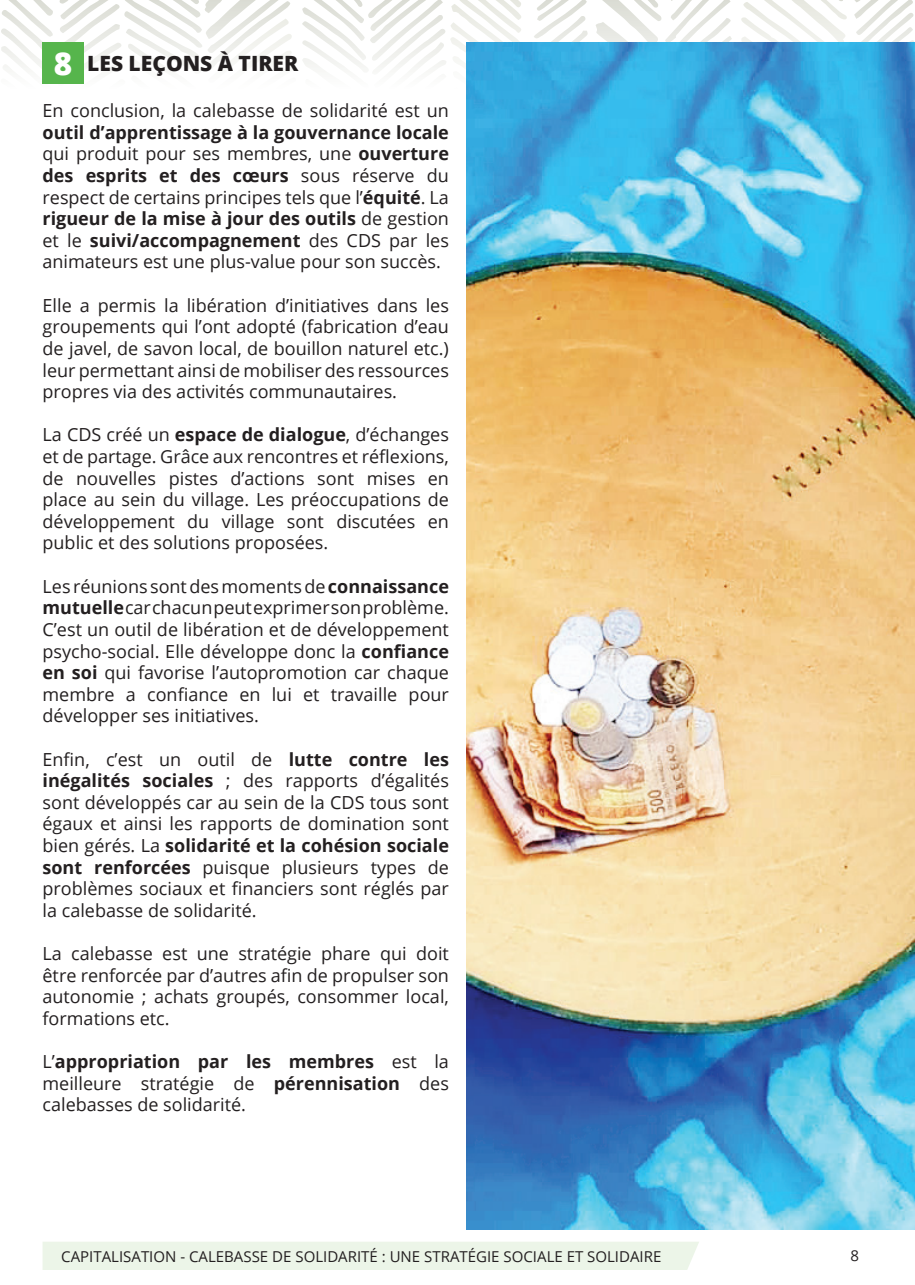
<style>
.page{position:relative;width:915px;height:1285px;background:#fff}
.page>*{position:absolute;margin:0;border:0;box-sizing:border-box;transform-origin:0 0}
.t1{font:800 21px "Open Sans";color:#231f20}
.t2{font:18px/21.6px "Open Sans";color:#231f20;text-align:justify}
.t3{font:15px "Open Sans";color:#231f20}
.s1{font-size:31.5px;color:#fff}
.s2{font-weight:700}
</style>
<div class="page">
<div style="left:43px;top:1242px;width:656px;height:27px;background:#ecf5e8"></div>
<svg style="left:740px;top:0;width:174px;height:43px"></svg>
<svg style="left:1px;top:0;width:730px;height:84px"></svg>
<img style="left:466px;top:43px;width:448px;height:1186px">
<div style="left:43px;top:43px;width:41px;height:41px;background:#56b54c"></div>
<p class="t1" style="left:54px;top:48px;width:246px"><span class="s1">8</span> LES LEÇONS À TIRER</p>
<p class="t2" style="left:43px;top:99px;width:408px">En conclusion, la calebasse de solidarité est un</p>
<p class="t2" style="left:43px;top:121px;width:408px"><span class="s2">outil d’apprentissage à la gouvernance locale </span>qui produit pour ses membres, une <span class="s2">ouverture des esprits et des cœurs</span> sous réserve du respect de certains principes tels que l’<span class="s2">équité</span>. La <span class="s2">rigueur de la mise à jour des outils</span> de gestion et le <span class="s2">suivi/accompagnement</span> des CDS par les animateurs est une plus-value pour son succès.</p>
<p class="t2" style="left:43px;top:294px;width:408px">Elle a permis la libération d’initiatives dans les groupements qui l’ont adopté (fabrication d’eau de javel, de savon local, de bouillon naturel etc.) leur permettant ainsi de mobiliser des ressources propres via des activités communautaires.</p>
<p class="t2" style="left:43px;top:423px;width:408px">La CDS créé un <span class="s2">espace de dialogue</span>, d’échanges et de partage. Grâce aux rencontres et réflexions, de nouvelles pistes d’actions sont mises en place au sein du village. Les préoccupations de développement du village sont discutées en public et des solutions proposées.</p>
<p class="t2" style="left:43px;top:574px;width:408px">Les réunions sont des moments de <span class="s2">connaissance mutuelle</span> car chacun peut exprimer son problème.<br>C’est un outil de libération et de développement psycho-social. Elle développe donc la <span class="s2">confiance en soi</span> qui favorise l’autopromotion car chaque membre a confiance en lui et travaille pour développer ses initiatives.</p>
<p class="t2" style="left:43px;top:747px;width:408px">Enfin, c’est un outil de <span class="s2">lutte contre les inégalités sociales</span> ; des rapports d’égalités sont développés car au sein de la CDS tous sont égaux et ainsi les rapports de domination sont bien gérés. La <span class="s2">solidarité et la cohésion sociale sont renforcées</span> puisque plusieurs types de problèmes sociaux et financiers sont réglés par la calebasse de solidarité.</p>
<p class="t2" style="left:43px;top:942px;width:408px">La calebasse est une stratégie phare qui doit être renforcée par d’autres afin de propulser son autonomie ; achats groupés, consommer local, formations etc.</p>
<p class="t2" style="left:43px;top:1050px;width:408px">L’<span class="s2">appropriation par les membres</span> est la meilleure stratégie de <span class="s2">pérennisation</span> des calebasses de solidarité.</p>
<p class="t3" style="left:61px;top:1245px;width:601px">CAPITALISATION - CALEBASSE DE SOLIDARITÉ : UNE STRATÉGIE SOCIALE ET SOLIDAIRE</p>
<p class="t3" style="left:850px;top:1245px;width:10px">8</p>
</div>
